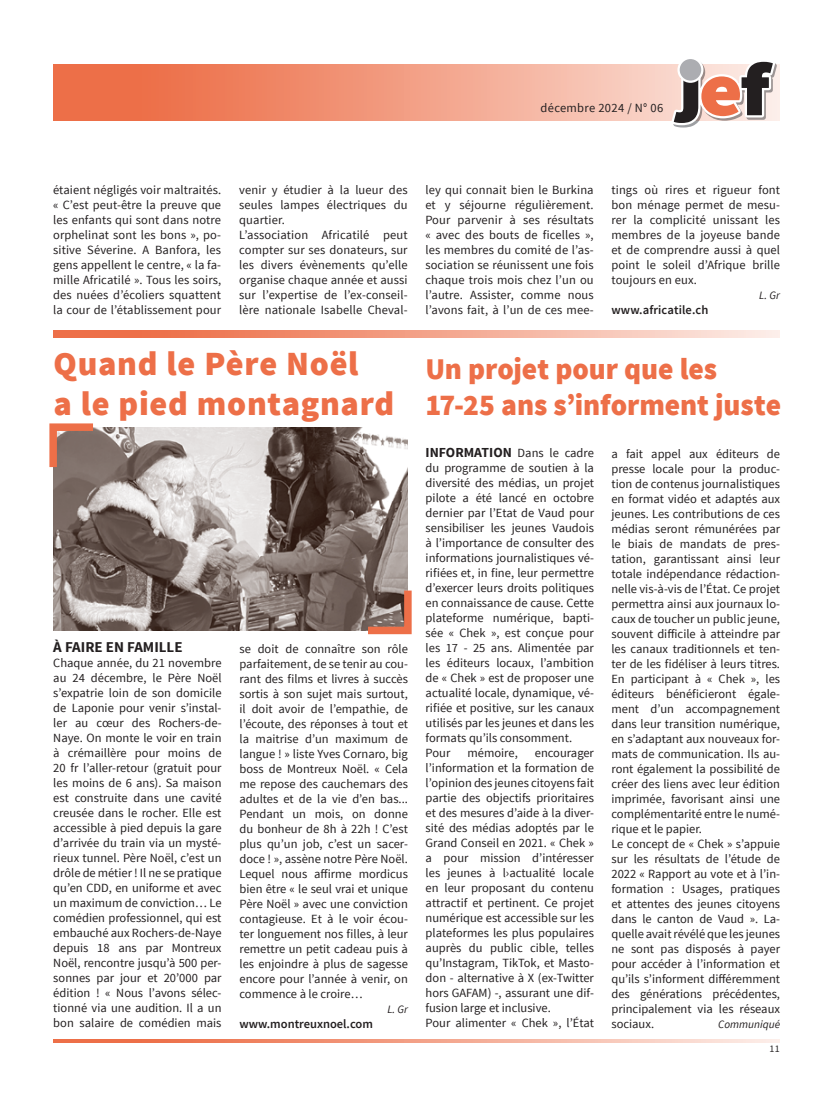
<style>
.page{position:relative;width:833px;height:1099px;background:#fff}
.page>*{position:absolute;margin:0;border:0;box-sizing:border-box;transform-origin:0 0}
.t1{font:900 33.75px/40.5px "Source Sans Pro";letter-spacing:.02em;color:#ed6f48}
.t2{font:900 30px/36px "Source Sans Pro";color:#ed6f48}
.t3{font:700 15px "Source Sans Pro";color:#231f20}
.t4{font:700 13.75px "Source Sans Pro";color:#231f20}
.t5{font:12.5px/15px "Source Sans Pro";color:#231f20;text-align:justify}
.t6{font:600 12.5px "Source Sans Pro";color:#231f20}
.t7{font:12.5px "Source Sans Pro";letter-spacing:.025em;color:#231f20}
.t8{font:italic 11.25px "Source Sans Pro";color:#231f20}
.t9{font:10px "Source Sans Pro";color:#231f20}
.s1{font-weight:400;font-size:12.5px}
</style>
<div class="page">
<svg style="left:53px;top:64px;width:727px;height:56px;background:#f1997d"></svg>
<svg style="left:671px;top:61px;width:106px;height:66px"></svg>
<svg style="left:677px;top:57px;width:26px;height:26px"></svg>
<div style="left:679px;top:59px;width:22px;height:22px;background:#acadb1;border-radius:50%"></div>
<svg style="left:53px;top:1039px;width:727px;height:4px;background:#f3a38b"></svg>
<svg style="left:54px;top:330px;width:726px;height:8px;background:#f3a38b"></svg>
<img style="left:53px;top:427px;width:354px;height:203px">
<svg style="left:360px;top:583px;width:52px;height:52px;background:#9a7367"></svg>
<svg style="left:49px;top:423px;width:52px;height:51px;background:#9e7669"></svg>
<p class="t7" style="left:540px;top:100px;width:124px">décembre 2024 / N° 06</p>
<p class="t5" style="left:53px;top:182px;width:169px">étaient négligés voir maltraités. « C’est peut-être la preuve que les enfants qui sont dans notre orphelinat sont les bons », po&shy;sitive Séverine. A Banfora, les gens appellent le centre, « la fa&shy;mille Africatilé ». Tous les soirs, des nuées d’écoliers squattent la cour de l’établissement pour</p>
<p class="t5" style="left:239px;top:182px;width:170px;text-align:left">venir y étudier à la lueur des seules lampes électriques du quartier.<br>L’association Africatilé peut compter sur ses donateurs, sur les divers évènements qu’elle organise chaque année et aussi sur l’expertise de l’ex-conseil&shy;lère nationale Isabelle Cheval-</p>
<p class="t5" style="left:425px;top:182px;width:170px">ley qui connait bien le Burkina et y séjourne régulièrement.<br>Pour parvenir à ses résultats « avec des bouts de ficelles », les membres du comité de l’as&shy;sociation se réunissent une fois chaque trois mois chez l’un ou l’autre. Assister, comme nous l’avons fait, à l’un de ces mee-</p>
<p class="t5" style="left:611px;top:182px;width:170px">tings où rires et rigueur font bon ménage permet de mesu&shy;rer la complicité unissant les membres de la joyeuse bande et de comprendre aussi à quel point le soleil d’Afrique brille toujours en eux.</p>
<p class="t8" style="left:759px;top:288px;width:22px">L. Gr</p>
<p class="t6" style="left:611px;top:302px;width:98px">www.africatile.ch</p>
<h1 class="t1" style="left:54px;top:344px;width:342px">Quand le Père Noël<br>a le pied montagnard</h1>
<p class="t3" style="left:53px;top:637px;width:131px">À FAIRE EN FAMILLE</p>
<p class="t5" style="left:53px;top:655px;width:170px">Chaque année, du 21 novembre au 24 décembre, le Père Noël s’expatrie loin de son domicile de Laponie pour venir s’instal&shy;ler au cœur des Rochers-de-Naye. On monte le voir en train à crémaillère pour moins de 20 fr l’aller-retour (gratuit pour les moins de 6 ans). Sa maison est construite dans une cavité creusée dans le rocher. Elle est accessible à pied depuis la gare d’arrivée du train via un mysté&shy;rieux tunnel. Père Noël, c’est un drôle de métier ! Il ne se pratique qu’en CDD, en uniforme et avec un maximum de conviction… Le comédien professionnel, qui est embauché aux Rochers-de-Naye depuis 18 ans par Montreux Noël, rencontre jusqu’à 500 per&shy;sonnes par jour et 20’000 par édition ! « Nous l’avons sélec&shy;tionné via une audition. Il a un bon salaire de comédien mais</p>
<p class="t5" style="left:239px;top:641px;width:170px">se doit de connaître son rôle parfaitement, de se tenir au cou&shy;rant des films et livres à succès sortis à son sujet mais surtout, il doit avoir de l’empathie, de l’écoute, des réponses à tout et la maitrise d’un maximum de langue ! » liste Yves Cornaro, big boss de Montreux Noël. « Cela me repose des cauchemars des adultes et de la vie d’en bas...<br>Pendant un mois, on donne du bonheur de 8h à 22h ! C’est plus qu’un job, c’est un sacer&shy;doce ! », assène notre Père Noël.<br>Lequel nous affirme mordicus bien être « le seul vrai et unique Père Noël » avec une conviction contagieuse. Et à le voir écou&shy;ter longuement nos filles, à leur remettre un petit cadeau puis à les enjoindre à plus de sagesse encore pour l’année à venir, on commence à le croire…</p>
<p class="t8" style="left:387px;top:1002px;width:22px">L. Gr</p>
<p class="t6" style="left:239px;top:1015px;width:135px">www.montreuxnoel.com</p>
<h2 class="t2" style="left:425px;top:352px;width:357px">Un projet pour que les<br>17-25 ans s’informent juste</h2>
<p class="t5" style="left:611px;top:446px;width:170px;text-align:left">a fait appel aux éditeurs de presse locale pour la produc&shy;tion de contenus journalistiques en format vidéo et adaptés aux jeunes. Les contributions de ces médias seront rémunérées par le biais de mandats de pres&shy;tation, garantissant ainsi leur totale indépendance rédaction&shy;nelle vis-à-vis de l’État. Ce projet permettra ainsi aux journaux lo&shy;caux de toucher un public jeune, souvent difficile à atteindre par les canaux traditionnels et ten&shy;ter de les fidéliser à leurs titres.<br>En participant à « Chek », les éditeurs bénéficieront égale&shy;ment d’un accompagnement dans leur transition numérique, en s’adaptant aux nouveaux for&shy;mats de communication. Ils au&shy;ront également la possibilité de créer des liens avec leur édition imprimée, favorisant ainsi une complémentarité entre le numé&shy;rique et le papier.<br>Le concept de « Chek » s’appuie sur les résultats de l’étude de<br>2022 « Rapport au vote et à l’in&shy;formation : Usages, pratiques et attentes des jeunes citoyens dans le canton de Vaud ». La&shy;quelle avait révélé que les jeunes ne sont pas disposés à payer pour accéder à l’information et qu’ils s’informent différemment des générations précédentes, principalement via les réseaux sociaux.</p>
<p class="t4" style="left:425px;top:443px;width:170px">INFORMATION <span class="s1">Dans le cadre</span></p>
<p class="t5" style="left:425px;top:460px;width:170px;text-align:left">du programme de soutien à la diversité des médias, un projet pilote a été lancé en octobre dernier par l’Etat de Vaud pour sensibiliser les jeunes Vaudois à l’importance de consulter des informations journalistiques vé&shy;rifiées et, in fine, leur permettre d’exercer leurs droits politiques en connaissance de cause. Cette plateforme numérique, bapti&shy;sée « Chek », est conçue pour les 17 - 25 ans. Alimentée par les éditeurs locaux, l’ambition de « Chek » est de proposer une actualité locale, dynamique, vé&shy;rifiée et positive, sur les canaux utilisés par les jeunes et dans les formats qu’ils consomment.<br>Pour</p>
<p class="t5" style="left:467px;top:745px;width:52px">mémoire,</p>
<p class="t5" style="left:425px;top:745px;width:170px;text-align:left;text-indent:109px">encourager l’information et la formation de l’opinion des jeunes citoyens fait partie des objectifs prioritaires et des mesures d’aide à la diver&shy;sité des médias adoptés par le<br>Grand Conseil en 2021. « Chek » a pour mission d’intéresser les jeunes à l›actualité locale en leur proposant du contenu attractif et pertinent. Ce projet numérique est accessible sur les plateformes les plus populaires auprès du public cible, telles qu’Instagram, TikTok, et Masto&shy;don - alternative à X (ex-Twitter hors GAFAM) -, assurant une dif&shy;fusion large et inclusive.<br>Pour alimenter « Chek », l’État</p>
<p class="t8" style="left:718px;top:1017px;width:63px">Communiqué</p>
<p class="t9" style="left:769px;top:1041px;width:12px">11</p>
</div>
